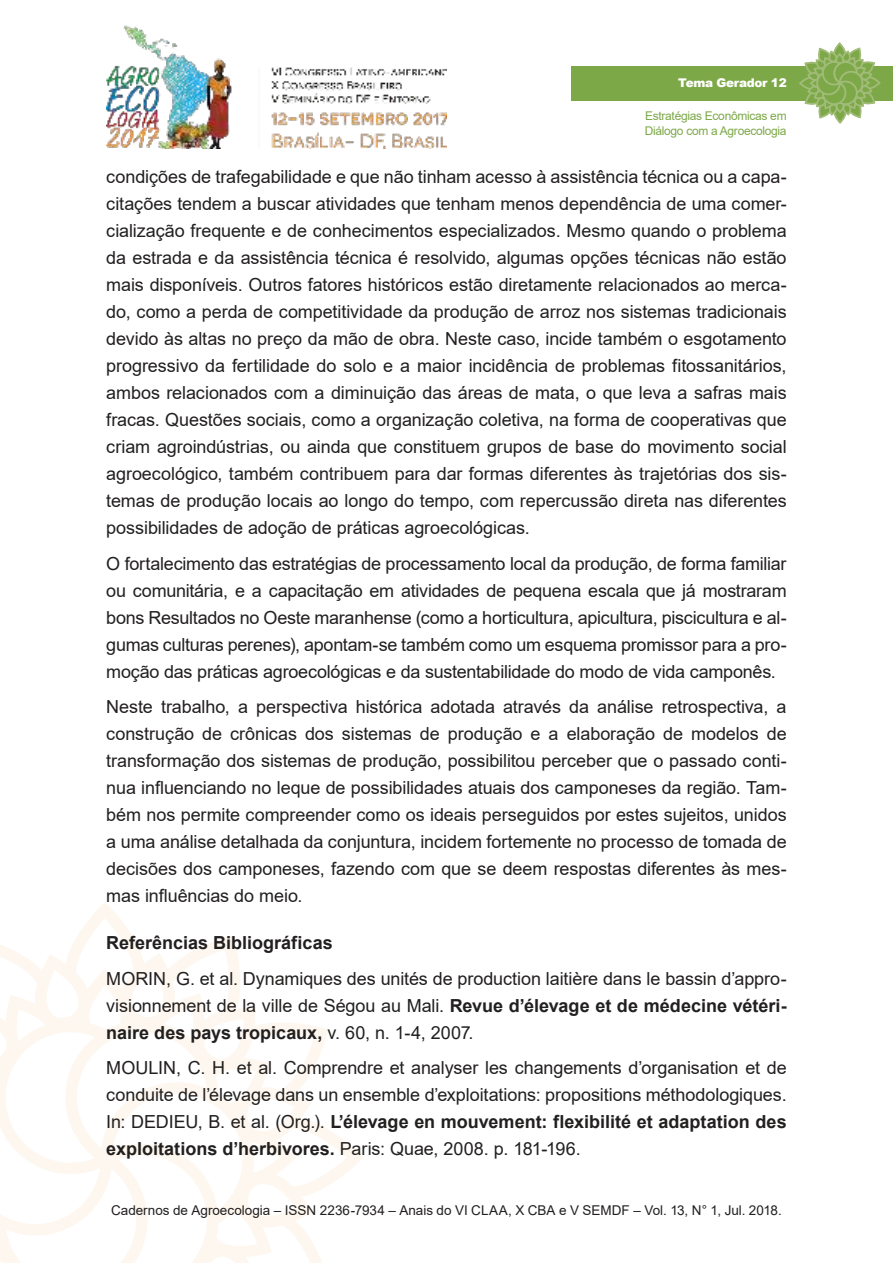
<style>
.page{position:relative;width:893px;height:1263px;background:#fff}
.page>*{position:absolute;margin:0;border:0;box-sizing:border-box;transform-origin:0 0}
.t1{font:18px/27px "Arial";letter-spacing:-.005em;color:#221f1f;text-align:justify}
.t2{font:700 18px "Arial";color:#221f1f}
.t3{font:13.5px "Arial";color:#221f1f}
.t4{font:12px/14.4px "Arial";letter-spacing:-.025em;color:#7da848}
.t5{font:900 12px "Arial";letter-spacing:-.025em;color:#fff}
.s1{font-weight:700}
</style>
<div class="page">
<img style="left:106px;top:25px;width:340px;height:124px">
<svg style="left:0;top:910px;width:363px;height:353px"></svg>
<div style="left:571px;top:66px;width:322px;height:34px;background:#7da848"></div>
<svg style="left:798px;top:43px;width:83px;height:81px"></svg>
<p class="t5" style="left:678px;top:76px;width:110px">Tema Gerador 12</p>
<p class="t4" style="left:645px;top:110px;width:143px">Estratégias Econômicas em<br>Diálogo com a Agroecologia</p>
<p class="t1" style="left:106px;top:165px;width:682px">condições de trafegabilidade e que não tinham acesso à assistência técnica ou a capa&shy;citações tendem a buscar atividades que tenham menos dependência de uma comer&shy;cialização frequente e de conhecimentos especializados. Mesmo quando o problema da estrada e da assistência técnica é resolvido, algumas opções técnicas não estão mais disponíveis. Outros fatores históricos estão diretamente relacionados ao merca&shy;do, como a perda de competitividade da produção de arroz nos sistemas tradicionais devido às altas no preço da mão de obra. Neste caso, incide também o esgotamento progressivo da fertilidade do solo e a maior incidência de problemas fitossanitários, ambos relacionados com a diminuição das áreas de mata, o que leva a safras mais fracas. Questões sociais, como a organização coletiva, na forma de cooperativas que criam agroindústrias, ou ainda que constituem grupos de base do movimento social agroecológico, também contribuem para dar formas diferentes às trajetórias dos sis&shy;temas de produção locais ao longo do tempo, com repercussão direta nas diferentes possibilidades de adoção de práticas agroecológicas.</p>
<p class="t1" style="left:106px;top:552px;width:682px">O fortalecimento das estratégias de processamento local da produção, de forma familiar ou comunitária, e a capacitação em atividades de pequena escala que já mostraram bons Resultados no Oeste maranhense (como a horticultura, apicultura, piscicultura e al&shy;gumas culturas perenes), apontam-se também como um esquema promissor para a pro&shy;moção das práticas agroecológicas e da sustentabilidade do modo de vida camponês.</p>
<p class="t1" style="left:106px;top:695px;width:682px">Neste trabalho, a perspectiva histórica adotada através da análise retrospectiva, a construção de crônicas dos sistemas de produção e a elaboração de modelos de transformação dos sistemas de produção, possibilitou perceber que o passado conti&shy;nua influenciando no leque de possibilidades atuais dos camponeses da região. Tam&shy;bém nos permite compreender como os ideais perseguidos por estes sujeitos, unidos a uma análise detalhada da conjuntura, incidem fortemente no processo de tomada de decisões dos camponeses, fazendo com que se deem respostas diferentes às mes&shy;mas influências do meio.</p>
<p class="t2" style="left:106px;top:936px;width:228px">Referências Bibliográficas</p>
<p class="t1" style="left:106px;top:967px;width:682px">MORIN, G. et al. Dynamiques des unités de production laitière dans le bassin d’appro&shy;visionnement de la ville de Ségou au Mali. <span class="s1">Revue d’élevage et de médecine vétéri&shy;naire des pays tropicaux,</span> v. 60, n. 1-4, 2007.</p>
<p class="t1" style="left:106px;top:1056px;width:682px">MOULIN, C. H. et al. Comprendre et analyser les changements d’organisation et de conduite de l’élevage dans un ensemble d’exploitations: propositions méthodologiques.<br>In: DEDIEU, B. et al. (Org.). <span class="s1">L’élevage en mouvement: flexibilité et adaptation des exploitations d’herbivores.</span> Paris: Quae, 2008. p. 181-196.</p>
<p class="t3" style="left:111px;top:1205px;width:672px">Cadernos de Agroecologia – ISSN 2236-7934 – Anais do VI CLAA, X CBA e V SEMDF – Vol. 13, N° 1, Jul. 2018.</p>
</div>
